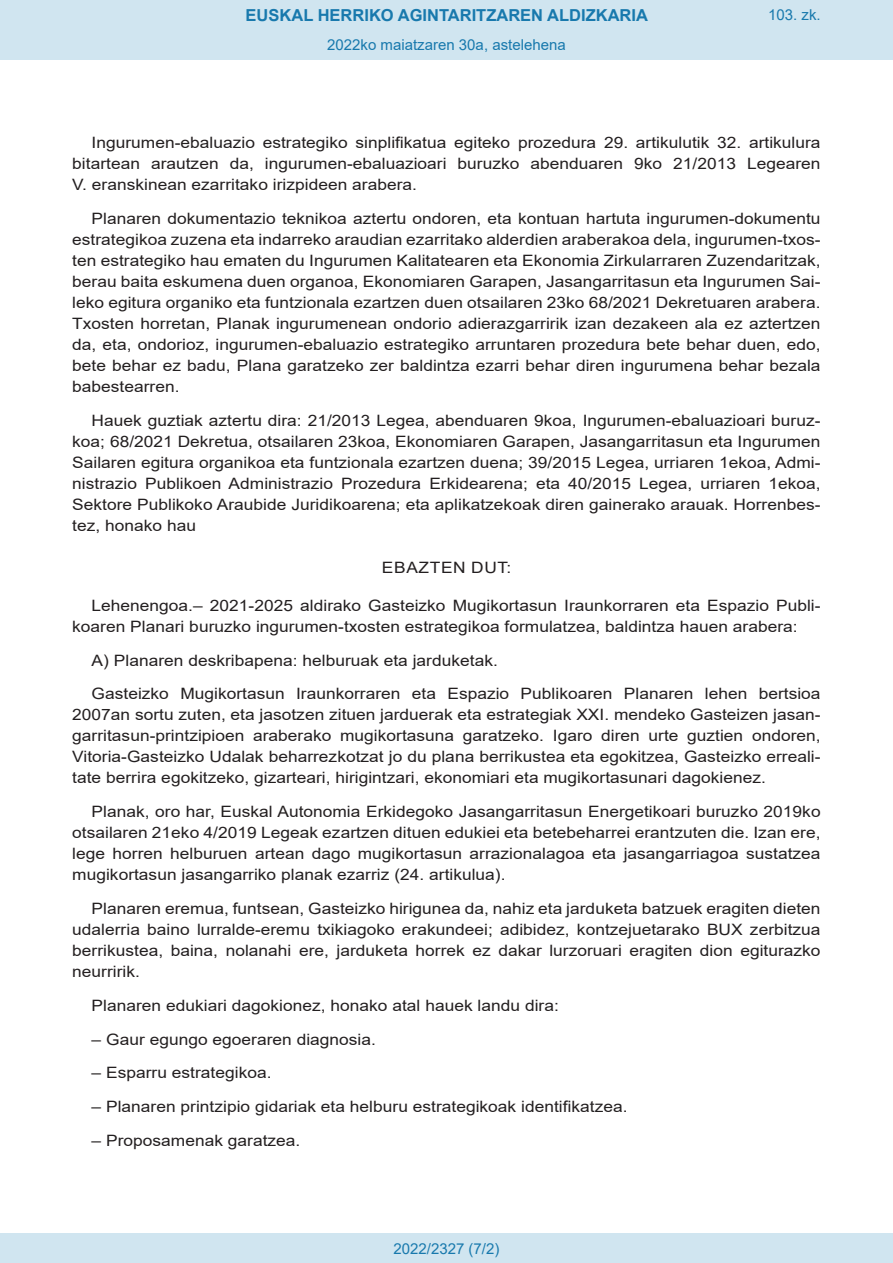
<style>
.page{position:relative;width:893px;height:1263px;background:#fff}
.page>*{position:absolute;margin:0;border:0;box-sizing:border-box;transform-origin:0 0}
.t1{font:700 16.5px "Arial";color:#1879ad}
.BOPVDetalle{font:15.6px/21px "Arial";color:#231f20;text-align:justify;scale:1.11 1}
.BOPVClave{font:15.6px "Arial";letter-spacing:.035em;color:#231f20;scale:1.11 1}
.Paginacion_Centro{font:15px "Arial";color:#1879ad}
</style>
<div class="page">
<div style="left:0;top:0;width:893px;height:60px;background:#d0e5f0"></div>
<div style="left:0;top:1233px;width:893px;height:30px;background:#d0e5f0"></div>
<p class="t1" style="left:246px;top:3px;width:404px">EUSKAL HERRIKO AGINTARITZAREN ALDIZKARIA</p>
<p class="Paginacion_Centro" style="left:327px;top:35px;width:240px">2022ko maiatzaren 30a, astelehena</p>
<p class="Paginacion_Centro" style="left:768px;top:5px;width:54px">103. zk.</p>
<p class="BOPVDetalle" style="left:72px;top:132px;width:676px;text-indent:19px">Ingurumen-ebaluazio estrategiko sinplifikatua egiteko prozedura 29. artikulutik 32. artikulura bitartean arautzen da, ingurumen-ebaluazioari buruzko abenduaren 9ko 21/2013 Legearen V. eranskinean ezarritako irizpideen arabera.</p>
<p class="BOPVDetalle" style="left:72px;top:208px;width:676px;text-indent:19px">Planaren dokumentazio teknikoa aztertu ondoren, eta kontuan hartuta ingurumen-dokumentu estrategikoa zuzena eta indarreko araudian ezarritako alderdien araberakoa dela, ingurumen-txos&shy;ten estrategiko hau ematen du Ingurumen Kalitatearen eta Ekonomia Zirkularraren Zuzendaritzak, berau baita eskumena duen organoa, Ekonomiaren Garapen, Jasangarritasun eta Ingurumen Sai&shy;leko egitura organiko eta funtzionala ezartzen duen otsailaren 23ko 68/2021 Dekretuaren arabera.<br>Txosten horretan, Planak ingurumenean ondorio adierazgarririk izan dezakeen ala ez aztertzen da, eta, ondorioz, ingurumen-ebaluazio estrategiko arruntaren prozedura bete behar duen, edo, bete behar ez badu, Plana garatzeko zer baldintza ezarri behar diren ingurumena behar bezala babestearren.</p>
<p class="BOPVDetalle" style="left:72px;top:410px;width:676px;text-indent:19px">Hauek guztiak aztertu dira: 21/2013 Legea, abenduaren 9koa, Ingurumen-ebaluazioari buruz&shy;koa; 68/2021 Dekretua, otsailaren 23koa, Ekonomiaren Garapen, Jasangarritasun eta Ingurumen Sailaren egitura organikoa eta funtzionala ezartzen duena; 39/2015 Legea, urriaren 1ekoa, Admi&shy;nistrazio Publikoen Administrazio Prozedura Erkidearena; eta 40/2015 Legea, urriaren 1ekoa, Sektore Publikoko Araubide Juridikoarena; eta aplikatzekoak diren gainerako arauak. Horrenbes&shy;tez, honako hau</p>
<p class="BOPVClave" style="left:382px;top:557px;width:118px">EBAZTEN DUT:</p>
<p class="BOPVDetalle" style="left:72px;top:595px;width:676px;text-indent:19px">Lehenengoa.– 2021-2025 aldirako Gasteizko Mugikortasun Iraunkorraren eta Espazio Publi&shy;koaren Planari buruzko ingurumen-txosten estrategikoa formulatzea, baldintza hauen arabera:</p>
<p class="BOPVDetalle" style="left:92px;top:650px;width:367px">A) Planaren deskribapena: helburuak eta jarduketak.</p>
<p class="BOPVDetalle" style="left:72px;top:683px;width:676px;text-indent:19px">Gasteizko Mugikortasun Iraunkorraren eta Espazio Publikoaren Planaren lehen bertsioa 2007an sortu zuten, eta jasotzen zituen jarduerak eta estrategiak XXI. mendeko Gasteizen jasan&shy;garritasun-printzipioen araberako mugikortasuna garatzeko. Igaro diren urte guztien ondoren, Vitoria-Gasteizko Udalak beharrezkotzat jo du plana berrikustea eta egokitzea, Gasteizko erreali&shy;tate berrira egokitzeko, gizarteari, hirigintzari, ekonomiari eta mugikortasunari dagokienez.</p>
<p class="BOPVDetalle" style="left:72px;top:801px;width:676px;text-indent:19px">Planak, oro har, Euskal Autonomia Erkidegoko Jasangarritasun Energetikoari buruzko 2019ko otsailaren 21eko 4/2019 Legeak ezartzen dituen edukiei eta betebeharrei erantzuten die. Izan ere, lege horren helburuen artean dago mugikortasun arrazionalagoa eta jasangarriagoa sustatzea mugikortasun jasangarriko planak ezarriz (24. artikulua).</p>
<p class="BOPVDetalle" style="left:72px;top:898px;width:676px;text-indent:19px">Planaren eremua, funtsean, Gasteizko hirigunea da, nahiz eta jarduketa batzuek eragiten dieten udalerria baino lurralde-eremu txikiagoko erakundeei; adibidez, kontzejuetarako BUX zerbitzua berrikustea, baina, nolanahi ere, jarduketa horrek ez dakar lurzoruari eragiten dion egiturazko neurririk.</p>
<p class="BOPVDetalle" style="left:92px;top:995px;width:422px">Planaren edukiari dagokionez, honako atal hauek landu dira:</p>
<p class="BOPVDetalle" style="left:92px;top:1028px;width:258px">– Gaur egungo egoeraren diagnosia.</p>
<p class="BOPVDetalle" style="left:92px;top:1062px;width:164px">– Esparru estrategikoa.</p>
<p class="BOPVDetalle" style="left:92px;top:1096px;width:484px">– Planaren printzipio gidariak eta helburu estrategikoak identifikatzea.</p>
<p class="BOPVDetalle" style="left:92px;top:1130px;width:190px">– Proposamenak garatzea.</p>
<p class="Paginacion_Centro" style="left:393px;top:1238px;width:107px">2022/2327 (7/2)</p>
</div>
